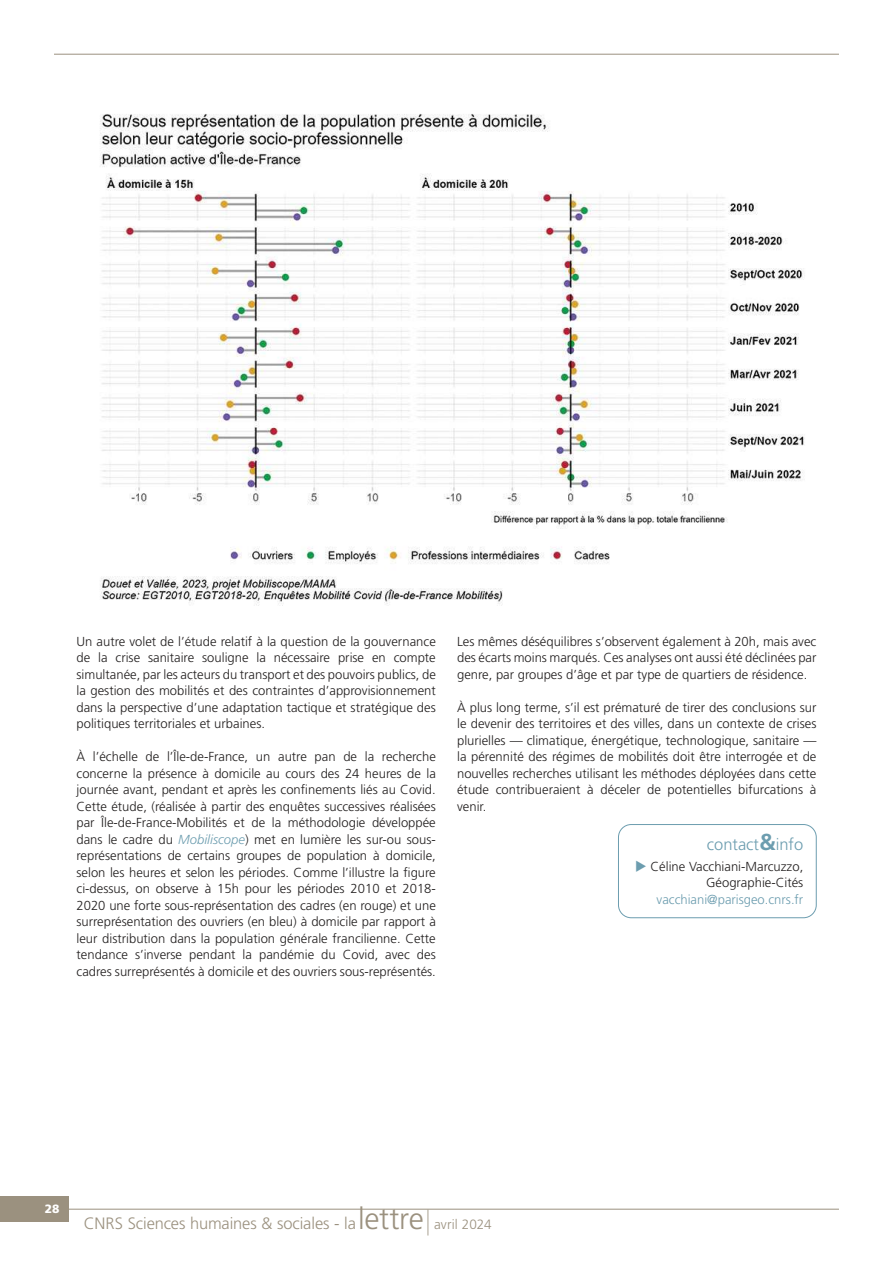
<style>
.page{position:relative;width:893px;height:1263px;background:#fff}
.page>*{position:absolute;margin:0;border:0;box-sizing:border-box;transform-origin:0 0}
.t1{font:300 16.5px "Frutiger LT Std";letter-spacing:-.005em;color:#9b917f}
.t2{font:300 16.5px "Frutiger LT Std";color:#6c9daf}
.t3{font:300 13.05px/16.5px "Frutiger LT Std";color:#221f1f;text-align:justify}
.t4{font:300 13.05px "Frutiger LT Std";color:#6c9daf}
.t5{font:900 12px "Frutiger LT Std";color:#fff}
.s1{font-style:italic;color:#6c9daf}
.s2{font-weight:700;font-size:23.1px}
.s3{color:#6c9daf}
.s4{font-size:30.15px}
.s5{font-size:25.95px}
.s6{font-size:13.5px}
</style>
<div class="page">
<hr style="left:54px;top:54px;width:785px;height:1px;background:#9b917f">
<hr style="left:68px;top:1209px;width:771px;height:1px;background:#9b917f">
<div style="left:0;top:1196px;width:68px;height:26px;background:#9b917f"></div>
<div style="left:618px;top:824px;width:198px;height:94px;border:1px solid #6c9daf;border-radius:13px"></div>
<img style="left:100px;top:114px;width:705px;height:492px">
<p class="t3" style="left:77px;top:633px;width:361px">Un autre volet de l’étude relatif à la question de la gouvernance de la crise sanitaire souligne la nécessaire prise en compte simultanée, par les acteurs du transport et des pouvoirs publics, de la gestion des mobilités et des contraintes d’approvisionnement dans la perspective d’une adaptation tactique et stratégique des politiques territoriales et urbaines.</p>
<p class="t3" style="left:77px;top:749px;width:361px">À l’échelle de l’Île-de-France, un autre pan de la recherche concerne la présence à domicile au cours des 24 heures de la journée avant, pendant et après les confinements liés au Covid.<br>Cette étude, (réalisée à partir des enquêtes successives réalisées par Île-de-France-Mobilités et de la méthodologie développée dans le cadre du <span class="s1">Mobiliscope</span>) met en lumière les sur-ou sous&shy;représentations de certains groupes de population à domicile, selon les heures et selon les périodes. Comme l’illustre la figure ci-dessus, on observe à 15h pour les périodes 2010 et 2018- 2020 une forte sous-représentation des cadres (en rouge) et une surreprésentation des ouvriers (en bleu) à domicile par rapport à leur distribution dans la population générale francilienne. Cette tendance s’inverse pendant la pandémie du Covid, avec des cadres surreprésentés à domicile et des ouvriers sous-représentés.</p>
<p class="t3" style="left:457px;top:633px;width:361px">Les mêmes déséquilibres s’observent également à 20h, mais avec des écarts moins marqués. Ces analyses ont aussi été déclinées par genre, par groupes d’âge et par type de quartiers de résidence.</p>
<p class="t3" style="left:457px;top:699px;width:361px">À plus long terme, s’il est prématuré de tirer des conclusions sur le devenir des territoires et des villes, dans un contexte de crises plurielles — climatique, énergétique, technologique, sanitaire — la pérennité des régimes de mobilités doit être interrogée et de nouvelles recherches utilisant les méthodes déployées dans cette étude contribueraient à déceler de potentielles bifurcations à venir.</p>
<p class="t2" style="left:707px;top:835px;width:98px">contact<span class="s2">&amp;</span>info</p>
<p class="t3" style="left:635px;top:858px;width:170px;text-align:right"><span class="s3">◆</span> Céline Vacchiani-Marcuzzo,<br>Géographie-Cités</p>
<p class="t4" style="left:657px;top:892px;width:148px">vacchiani@parisgeo.cnrs.fr</p>
<p class="t5" style="left:45px;top:1202px;width:16px">28</p>
<p class="t1" style="left:84px;top:1217px;width:409px">CNRS Sciences humaines &amp; sociales - la <span class="s4">lettre</span><span class="s5">|</span> <span class="s6">avril 2024</span></p>
</div>
